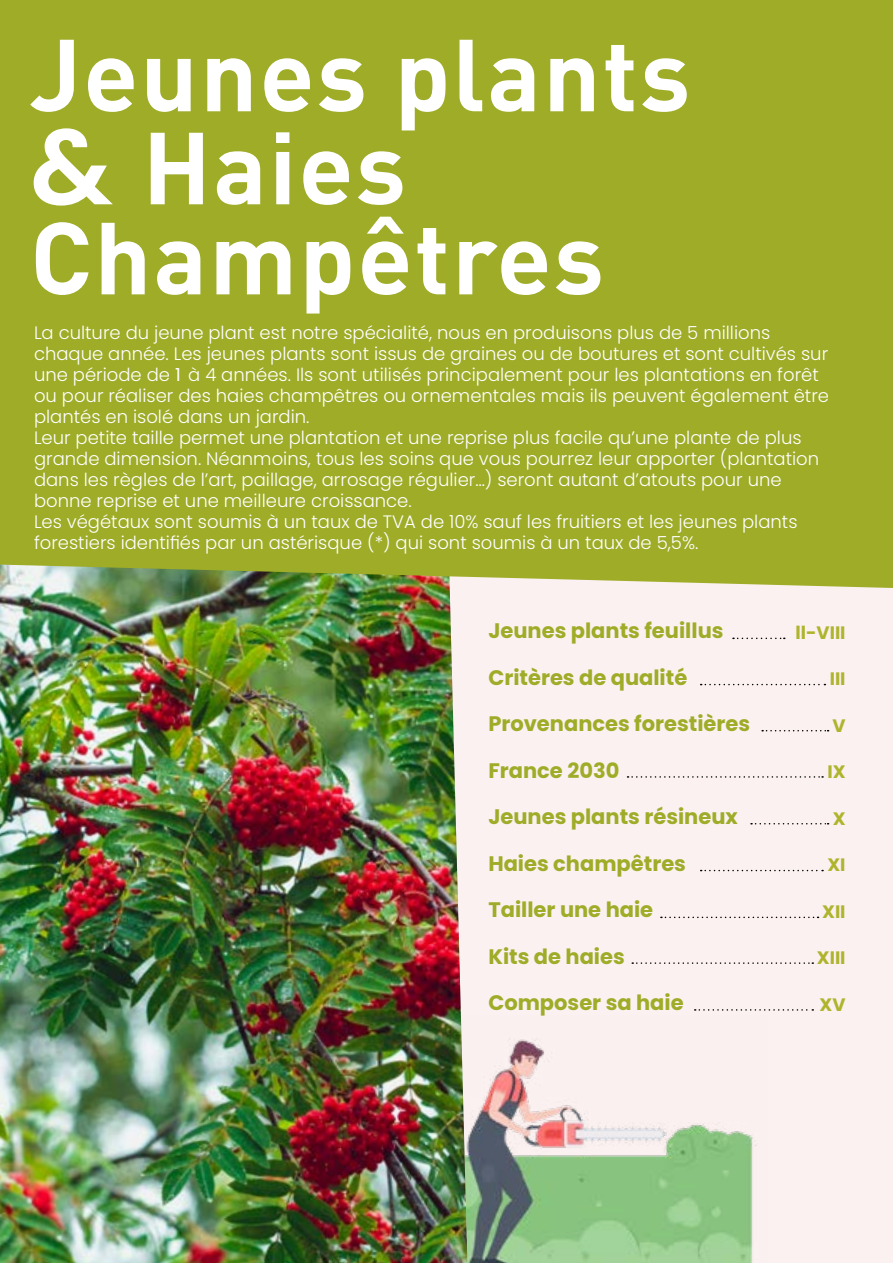
<style>
.page{position:relative;width:893px;height:1263px;background:#fff}
.page>*{position:absolute;margin:0;border:0;box-sizing:border-box;transform-origin:0 0}
.t1{font:700 100.5px/91.5px "DIN Pro";letter-spacing:.02em;color:#fff}
.t2{font:700 21px "Poppins";color:#9eac28}
.t3{font:300 18px/21px "Poppins";color:#fff}
.t4{font:700 18px "Poppins";color:#afb42d}
.s1{font-family:"Poppins";font-weight:600;font-size:106.5px}
.s2{font-weight:400}
</style>
<div class="page">
<div style="left:467px;top:588px;width:426px;height:675px;background:#faf1f0"></div>
<img style="left:467px;top:1016px;width:301px;height:247px">
<img style="left:0;top:588px;width:467px;height:675px">
<div style="left:0;top:0;width:893px;height:588px;background:#9eac28"></div>
<svg style="left:733px;top:638px;width:52px;height:1px"></svg>
<svg style="left:762px;top:730px;width:67px;height:1px"></svg>
<svg style="left:701px;top:684px;width:124px;height:1px"></svg>
<svg style="left:627px;top:776px;width:196px;height:2px"></svg>
<svg style="left:701px;top:870px;width:122px;height:1px"></svg>
<svg style="left:751px;top:823px;width:78px;height:1px"></svg>
<svg style="left:695px;top:1009px;width:118px;height:2px"></svg>
<svg style="left:632px;top:962px;width:181px;height:2px"></svg>
<svg style="left:661px;top:917px;width:158px;height:1px"></svg>
<h1 class="t1" style="left:30px;top:25px;width:662px">Jeunes plants <span class="s1">&amp;</span> Haies<br>Champêtres</h1>
<p class="t3" style="left:34px;top:322px;width:796px">La culture du jeune plant est notre spécialité, nous en produisons plus de 5 millions chaque année. Les jeunes plants sont issus de graines ou de boutures et sont cultivés sur une période de <span class="s2">1</span> à 4 années. Ils sont utilisés principalement pour les plantations en forêt ou pour réaliser des haies champêtres ou ornementales mais ils peuvent également être plantés en isolé dans un jardin.<br>Leur petite taille permet une plantation et une reprise plus facile qu’une plante de plus grande dimension. Néanmoins, tous les soins que vous pourrez leur apporter (plantation dans les règles de l’art, paillage, arrosage régulier…) seront autant d’atouts pour une bonne reprise et une meilleure croissance.<br>Les végétaux sont soumis à un taux de TVA de 10% sauf les fruitiers et les jeunes plants forestiers identifiés par un astérisque (*) qui sont soumis à un taux de 5,5%.</p>
<p class="t2" style="left:488px;top:619px;width:237px">Jeunes plants feuillus</p>
<p class="t2" style="left:488px;top:665px;width:200px">Critères de qualité</p>
<p class="t2" style="left:488px;top:712px;width:263px">Provenances forestières</p>
<p class="t2" style="left:488px;top:758px;width:133px">France 2030</p>
<p class="t2" style="left:488px;top:805px;width:251px">Jeunes plants résineux</p>
<p class="t2" style="left:488px;top:851px;width:199px">Haies champêtres</p>
<p class="t2" style="left:488px;top:898px;width:166px">Tailler une haie</p>
<p class="t2" style="left:488px;top:944px;width:138px">Kits de haies</p>
<p class="t2" style="left:488px;top:991px;width:197px">Composer sa haie</p>
<p class="t4" style="left:795px;top:622px;width:52px">ll-VIII</p>
<p class="t4" style="left:830px;top:668px;width:17px">III</p>
<p class="t4" style="left:832px;top:715px;width:15px">V</p>
<p class="t4" style="left:827px;top:761px;width:20px">IX</p>
<p class="t4" style="left:833px;top:808px;width:14px">X</p>
<p class="t4" style="left:827px;top:854px;width:20px">XI</p>
<p class="t4" style="left:822px;top:901px;width:25px">XII</p>
<p class="t4" style="left:817px;top:947px;width:30px">XIII</p>
<p class="t4" style="left:820px;top:994px;width:28px">XV</p>
</div>
